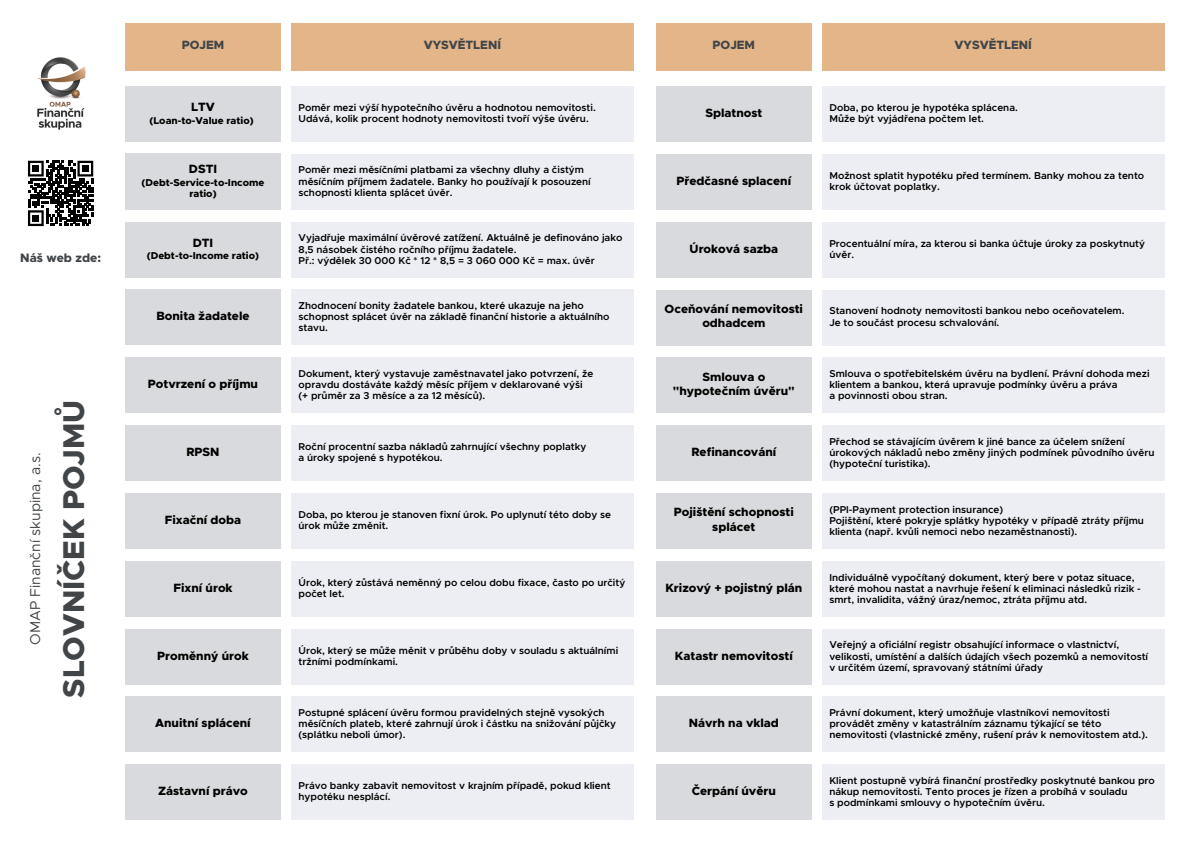
<style>
.page{position:relative;width:1191px;height:843px;background:#fff}
.page>*{position:absolute;margin:0;border:0;box-sizing:border-box;transform-origin:0 0}
.t1{font:800 30.2px "Metropolis";color:#414548}
.t2{font:14.3px "Metropolis";color:#414548}
.t3{font:800 12.2px "Metropolis";color:#414548}
.t4{font:800 12px/14.2px "Metropolis";color:#000;text-align:center}
.t5{font:800 12px "Metropolis";color:#414548}
.t6{font:600 10px/11.2px "Metropolis";color:#000}
.t7{font:800 10px/11.2px "Metropolis";color:#000;text-align:center}
</style>
<div class="page">
<div style="left:125px;top:23px;width:155px;height:48px;background:#e3b588"></div>
<div style="left:291px;top:23px;width:342px;height:48px;background:#e3b588"></div>
<div style="left:656px;top:23px;width:155px;height:48px;background:#e3b588"></div>
<div style="left:821px;top:23px;width:343px;height:48px;background:#e3b588"></div>
<div style="left:125px;top:86px;width:155px;height:56px;background:#d9dadd"></div>
<div style="left:291px;top:86px;width:342px;height:55px;background:#edeef3"></div>
<div style="left:125px;top:154px;width:155px;height:56px;background:#d9dadd"></div>
<div style="left:291px;top:154px;width:342px;height:55px;background:#edeef3"></div>
<div style="left:125px;top:222px;width:155px;height:55px;background:#d9dadd"></div>
<div style="left:291px;top:222px;width:342px;height:55px;background:#edeef3"></div>
<div style="left:125px;top:289px;width:155px;height:56px;background:#d9dadd"></div>
<div style="left:291px;top:289px;width:342px;height:56px;background:#edeef3"></div>
<div style="left:125px;top:357px;width:155px;height:56px;background:#d9dadd"></div>
<div style="left:291px;top:357px;width:342px;height:56px;background:#edeef3"></div>
<div style="left:125px;top:425px;width:155px;height:55px;background:#d9dadd"></div>
<div style="left:291px;top:425px;width:342px;height:55px;background:#edeef3"></div>
<div style="left:125px;top:493px;width:155px;height:55px;background:#d9dadd"></div>
<div style="left:291px;top:493px;width:342px;height:55px;background:#edeef3"></div>
<div style="left:125px;top:560px;width:155px;height:56px;background:#d9dadd"></div>
<div style="left:291px;top:560px;width:342px;height:56px;background:#edeef3"></div>
<div style="left:125px;top:628px;width:155px;height:56px;background:#d9dadd"></div>
<div style="left:291px;top:628px;width:342px;height:56px;background:#edeef3"></div>
<div style="left:125px;top:696px;width:155px;height:55px;background:#d9dadd"></div>
<div style="left:291px;top:696px;width:342px;height:55px;background:#edeef3"></div>
<div style="left:125px;top:763px;width:155px;height:56px;background:#d9dadd"></div>
<div style="left:291px;top:763px;width:342px;height:56px;background:#edeef3"></div>
<div style="left:656px;top:86px;width:155px;height:56px;background:#d9dadd"></div>
<div style="left:821px;top:86px;width:343px;height:56px;background:#edeef3"></div>
<div style="left:656px;top:154px;width:155px;height:56px;background:#d9dadd"></div>
<div style="left:821px;top:154px;width:343px;height:56px;background:#edeef3"></div>
<div style="left:656px;top:222px;width:155px;height:55px;background:#d9dadd"></div>
<div style="left:821px;top:222px;width:343px;height:55px;background:#edeef3"></div>
<div style="left:656px;top:289px;width:155px;height:56px;background:#d9dadd"></div>
<div style="left:821px;top:289px;width:343px;height:56px;background:#edeef3"></div>
<div style="left:656px;top:357px;width:155px;height:56px;background:#d9dadd"></div>
<div style="left:821px;top:357px;width:343px;height:56px;background:#edeef3"></div>
<div style="left:656px;top:425px;width:155px;height:56px;background:#d9dadd"></div>
<div style="left:821px;top:425px;width:343px;height:56px;background:#edeef3"></div>
<div style="left:656px;top:493px;width:155px;height:55px;background:#d9dadd"></div>
<div style="left:821px;top:493px;width:343px;height:55px;background:#edeef3"></div>
<div style="left:656px;top:561px;width:155px;height:55px;background:#d9dadd"></div>
<div style="left:821px;top:561px;width:343px;height:55px;background:#edeef3"></div>
<div style="left:656px;top:628px;width:155px;height:56px;background:#d9dadd"></div>
<div style="left:821px;top:628px;width:343px;height:56px;background:#edeef3"></div>
<div style="left:656px;top:696px;width:155px;height:55px;background:#d9dadd"></div>
<div style="left:821px;top:696px;width:343px;height:55px;background:#edeef3"></div>
<div style="left:656px;top:763px;width:155px;height:56px;background:#d9dadd"></div>
<div style="left:821px;top:763px;width:343px;height:56px;background:#edeef3"></div>
<img style="left:37px;top:57px;width:49px;height:73px">
<svg style="left:28px;top:161px;width:65px;height:65px"></svg>
<div style="left:32px;top:165px;width:7px;height:7px;background:#000"></div>
<div style="left:82px;top:165px;width:7px;height:7px;background:#000"></div>
<div style="left:32px;top:215px;width:7px;height:6px;background:#000"></div>
<p class="t3" style="left:20px;top:252px;width:82px">Náš web zde:</p>
<p class="t2" style="left:29px;top:644px;width:193px;rotate:-90deg">OMAP Finanční skupina, a.s.</p>
<p class="t1" style="left:60px;top:697px;width:299px;rotate:-90deg">SLOVNÍČEK POJMŮ</p>
<p class="t5" style="left:182px;top:39px;width:44px">POJEM</p>
<p class="t5" style="left:423px;top:39px;width:79px">VYSVĚTLENÍ</p>
<p class="t5" style="left:712px;top:39px;width:44px">POJEM</p>
<p class="t5" style="left:954px;top:39px;width:79px">VYSVĚTLENÍ</p>
<p class="t4" style="left:191px;top:100px;width:25px">LTV</p>
<p class="t7" style="left:149px;top:115px;width:106px">(Loan-to-Value ratio)</p>
<p class="t6" style="left:298px;top:102px;width:299px">Poměr mezi výší hypotečního úvěru a hodnotou nemovitosti.<br>Udává, kolik procent hodnoty nemovitosti tvoří výše úvěru.</p>
<p class="t4" style="left:705px;top:106px;width:58px">Splatnost</p>
<p class="t6" style="left:829px;top:102px;width:190px">Doba, po kterou je hypotéka splácena.</p>
<p class="t6" style="left:829px;top:113px;width:156px">Může být vyjádřena počtem let.</p>
<p class="t4" style="left:189px;top:162px;width:30px">DSTI</p>
<p class="t7" style="left:141px;top:177px;width:124px">(Debt-Service-to-Income ratio)</p>
<p class="t6" style="left:298px;top:165px;width:294px">Poměr mezi měsíčními platbami za všechny dluhy a čistým měsíčním příjmem žadatele. Banky ho používají k posouzení schopnosti klienta splácet úvěr.</p>
<p class="t4" style="left:676px;top:174px;width:116px">Předčasné splacení</p>
<p class="t6" style="left:829px;top:170px;width:316px">Možnost splatit hypotéku před termínem. Banky mohou za tento krok účtovat poplatky.</p>
<p class="t4" style="left:193px;top:236px;width:22px">DTI</p>
<p class="t7" style="left:147px;top:250px;width:114px">(Debt-to-Income ratio)</p>
<p class="t6" style="left:298px;top:232px;width:325px">Vyjadřuje maximální úvěrové zatížení. Aktuálně je definováno jako<br>8,5 násobek čistého ročního příjmu žadatele.</p>
<p class="t6" style="left:298px;top:255px;width:298px">Př.: výdělek 30 000 Kč * 12 * 8,5 = 3 060 000 Kč = max. úvěr</p>
<p class="t4" style="left:689px;top:242px;width:90px">Úroková sazba</p>
<p class="t6" style="left:829px;top:238px;width:317px">Procentuální míra, za kterou si banka účtuje úroky za poskytnutý úvěr.</p>
<p class="t4" style="left:156px;top:309px;width:95px">Bonita žadatele</p>
<p class="t6" style="left:298px;top:300px;width:312px">Zhodnocení bonity žadatele bankou, které ukazuje na jeho schopnost splácet úvěr na základě finanční historie a aktuálního stavu.</p>
<p class="t4" style="left:664px;top:302px;width:140px">Oceňování nemovitosti odhadcem</p>
<p class="t6" style="left:829px;top:306px;width:297px">Stanovení hodnoty nemovitosti bankou nebo oceňovatelem.</p>
<p class="t6" style="left:829px;top:317px;width:171px">Je to součást procesu schvalování.</p>
<p class="t4" style="left:148px;top:377px;width:112px">Potvrzení o příjmu</p>
<p class="t6" style="left:298px;top:368px;width:296px">Dokument, který vystavuje zaměstnavatel jako potvrzení, že opravdu dostáváte každý měsíc příjem v deklarované výši</p>
<p class="t6" style="left:298px;top:391px;width:188px">(+ průměr za 3 měsíce a za 12 měsíců).</p>
<p class="t4" style="left:672px;top:370px;width:123px">Smlouva o "hypotečním úvěru"</p>
<p class="t6" style="left:829px;top:368px;width:321px">Smlouva o spotřebitelském úvěru na bydlení. Právní dohoda mezi klientem a bankou, která upravuje podmínky úvěru a práva</p>
<p class="t6" style="left:829px;top:391px;width:120px">a povinnosti obou stran.</p>
<p class="t4" style="left:186px;top:445px;width:35px">RPSN</p>
<p class="t6" style="left:298px;top:441px;width:289px">Roční procentní sazba nákladů zahrnující všechny poplatky</p>
<p class="t6" style="left:298px;top:452px;width:145px">a úroky spojené s hypotékou.</p>
<p class="t4" style="left:165px;top:513px;width:78px">Fixační doba</p>
<p class="t6" style="left:298px;top:509px;width:314px">Doba, po kterou je stanoven fixní úrok. Po uplynutí této doby se úrok může změnit.</p>
<p class="t4" style="left:691px;top:445px;width:86px">Refinancování</p>
<p class="t6" style="left:829px;top:436px;width:326px">Přechod se stávajícím úvěrem k jiné bance za účelem snížení úrokových nákladů nebo změny jiných podmínek původního úvěru (hypoteční turistika).</p>
<p class="t4" style="left:673px;top:505px;width:121px">Pojištění schopnosti splácet</p>
<p class="t6" style="left:829px;top:504px;width:175px">(PPI-Payment protection insurance)</p>
<p class="t6" style="left:829px;top:515px;width:316px">Pojištění, které pokryje splátky hypotéky v případě ztráty příjmu klienta (např. kvůli nemoci nebo nezaměstnanosti).</p>
<p class="t4" style="left:173px;top:580px;width:61px">Fixní úrok</p>
<p class="t6" style="left:298px;top:576px;width:328px">Úrok, který zůstává neměnný po celou dobu fixace, často po určitý počet let.</p>
<p class="t4" style="left:665px;top:581px;width:138px">Krizový + pojistný plán</p>
<p class="t6" style="left:829px;top:572px;width:313px">Individuálně vypočítaný dokument, který bere v potaz situace, které mohou nastat a navrhuje řešení k eliminaci následků rizik - smrt, invalidita, vážný úraz/nemoc, ztráta příjmu atd.</p>
<p class="t4" style="left:157px;top:648px;width:93px">Proměnný úrok</p>
<p class="t6" style="left:298px;top:644px;width:321px">Úrok, který se může měnit v průběhu doby v souladu s aktuálními tržními podmínkami.</p>
<p class="t4" style="left:675px;top:648px;width:119px">Katastr nemovitostí</p>
<p class="t6" style="left:829px;top:639px;width:320px">Veřejný a oficiální registr obsahující informace o vlastnictví, velikosti, umístění a dalších údajích všech pozemků a nemovitostí</p>
<p class="t6" style="left:829px;top:662px;width:215px">v určitém území, spravovaný státními úřady</p>
<p class="t4" style="left:155px;top:716px;width:97px">Anuitní splácení</p>
<p class="t6" style="left:298px;top:707px;width:319px">Postupné splácení úvěru formou pravidelných stejně vysokých měsíčních plateb, které zahrnují úrok i částku na snižování půjčky (splátku neboli úmor).</p>
<p class="t4" style="left:688px;top:716px;width:92px">Návrh na vklad</p>
<p class="t6" style="left:829px;top:707px;width:320px">Právní dokument, který umožňuje vlastníkovi nemovitosti provádět změny v katastrálním záznamu týkající se této nemovitosti (vlastnické změny, rušení práv k nemovitostem atd.).</p>
<p class="t4" style="left:158px;top:784px;width:91px">Zástavní právo</p>
<p class="t6" style="left:298px;top:780px;width:313px">Právo banky zabavit nemovitost v krajním případě, pokud klient hypotéku nesplácí.</p>
<p class="t4" style="left:691px;top:784px;width:86px">Čerpání úvěru</p>
<p class="t6" style="left:829px;top:774px;width:327px">Klient postupně vybírá finanční prostředky poskytnuté bankou pro nákup nemovitosti. Tento proces je řízen a probíhá v souladu</p>
<p class="t6" style="left:829px;top:797px;width:217px">s podmínkami smlouvy o hypotečním úvěru.</p>
</div>
